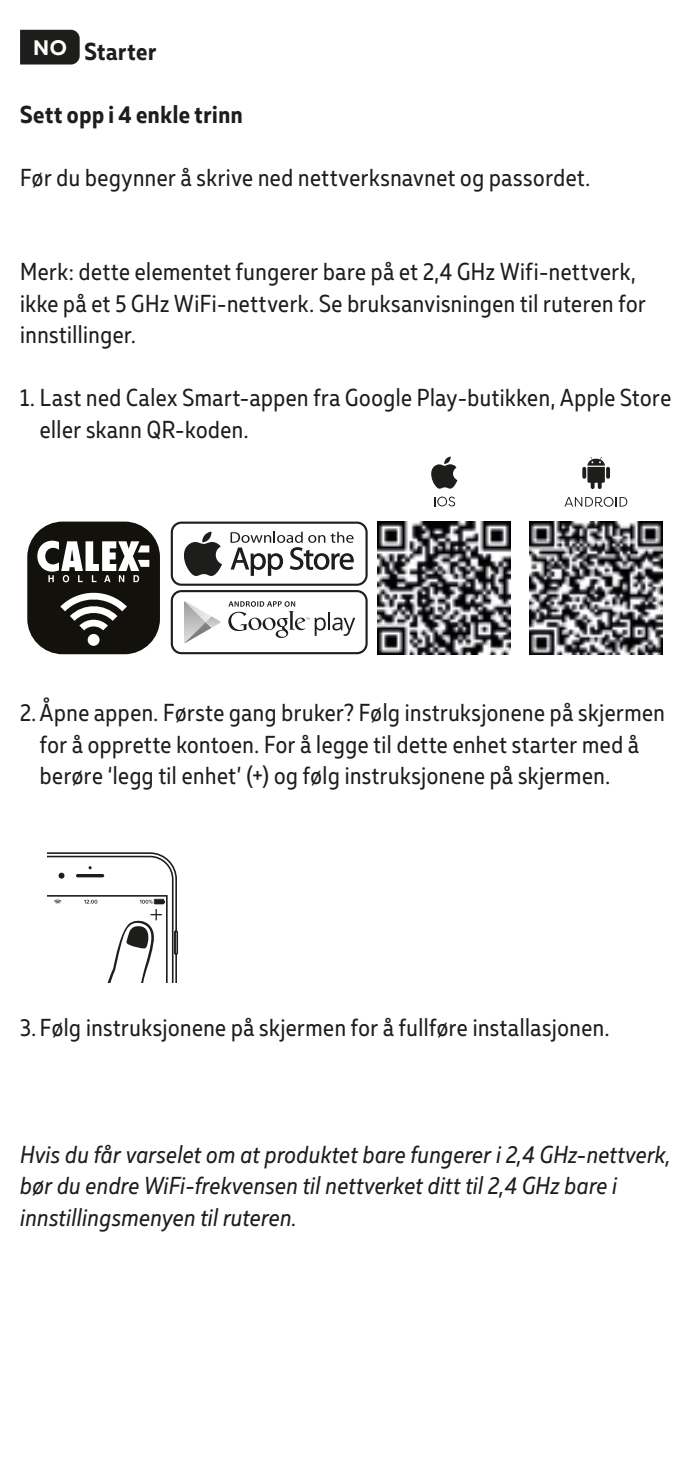
<style>
.page{position:relative;width:695px;height:1469px;background:#fff}
.page>*{position:absolute;margin:0;border:0;box-sizing:border-box;transform-origin:0 0}
.t1{font:24.5px/31.5px "Muller Narrow";letter-spacing:.025em;color:#1d1d1b}
.t2{font:italic 24.5px/31.5px "Muller Narrow";letter-spacing:.015em;color:#1d1d1b}
.t3{font:700 24.5px "Muller Narrow";letter-spacing:.025em;color:#1d1d1b}
</style>
<div class="page">
<svg style="left:171px;top:521px;width:196px;height:65px"></svg>
<div style="left:173px;top:524px;width:192px;height:59px;background:#fff;border-radius:9px"></div>
<svg style="left:184px;top:531px;width:38px;height:45px"></svg>
<svg style="left:230px;top:531px;width:124px;height:45px"></svg>
<svg style="left:171px;top:590px;width:196px;height:64px"></svg>
<div style="left:173px;top:592px;width:192px;height:60px;background:#fff;border-radius:9px"></div>
<svg style="left:184px;top:601px;width:37px;height:42px"></svg>
<svg style="left:228px;top:601px;width:127px;height:37px"></svg>
<img style="left:378px;top:521px;width:132px;height:133px">
<img style="left:529px;top:521px;width:133px;height:133px">
<svg style="left:431px;top:456px;width:26px;height:33px"></svg>
<svg style="left:437px;top:496px;width:10px;height:10px"></svg>
<svg style="left:438px;top:497px;width:8px;height:8px"></svg>
<svg style="left:448px;top:496px;width:7px;height:10px"></svg>
<svg style="left:582px;top:457px;width:28px;height:32px"></svg>
<svg style="left:564px;top:497px;width:39px;height:10px"></svg>
<svg style="left:603px;top:497px;width:10px;height:10px"></svg>
<svg style="left:604px;top:498px;width:8px;height:8px"></svg>
<svg style="left:615px;top:497px;width:12px;height:9px"></svg>
<div style="left:20px;top:30px;width:60px;height:34px;background:#1d1d1b"></div>
<svg style="left:47px;top:852px;width:132px;height:130px"></svg>
<div style="left:27px;top:521px;width:133px;height:133px;background:#12110c;border-radius:35px"></div>
<svg style="left:37px;top:540px;width:112px;height:42px"></svg>
<svg style="left:60px;top:592px;width:67px;height:38px"></svg>
<div style="left:88px;top:634px;width:12px;height:12px;background:#fff;border-radius:50%"></div>
<p class="t3" style="left:33px;top:36px;width:124px"><sup>NO</sup> Starter</p>
<p class="t3" style="left:20px;top:98px;width:224px">Sett opp i 4 enkle trinn</p>
<p class="t1" style="left:20px;top:161px;width:571px">Før du begynner å skrive ned nettverksnavnet og passordet.</p>
<p class="t1" style="left:20px;top:256px;width:627px">Merk: dette elementet fungerer bare på et 2,4 GHz Wifi-nettverk, ikke på et 5 GHz WiFi-nettverk. Se bruksanvisningen til ruteren for innstillinger.</p>
<p class="t1" style="left:40px;top:382px;width:632px;text-indent:-20px">1. Last ned Calex Smart-appen fra Google Play-butikken, Apple Store eller skann QR-koden.</p>
<p class="t1" style="left:40px;top:697px;width:626px;text-indent:-20px">2. Åpne appen. Første gang bruker? Følg instruksjonene på skjermen for å opprette kontoen. For å legge til dette enhet starter med å berøre ‘legg til enhet’ (+) og følg instruksjonene på skjermen.</p>
<p class="t1" style="left:20px;top:1012px;width:590px">3. Følg instruksjonene på skjermen for å fullføre installasjonen.</p>
<p class="t2" style="left:20px;top:1138px;width:651px">Hvis du får varselet om at produktet bare fungerer i 2,4 GHz-nettverk, bør du endre WiFi-frekvensen til nettverket ditt til 2,4 GHz bare i innstillingsmenyen til ruteren.</p>
</div>
